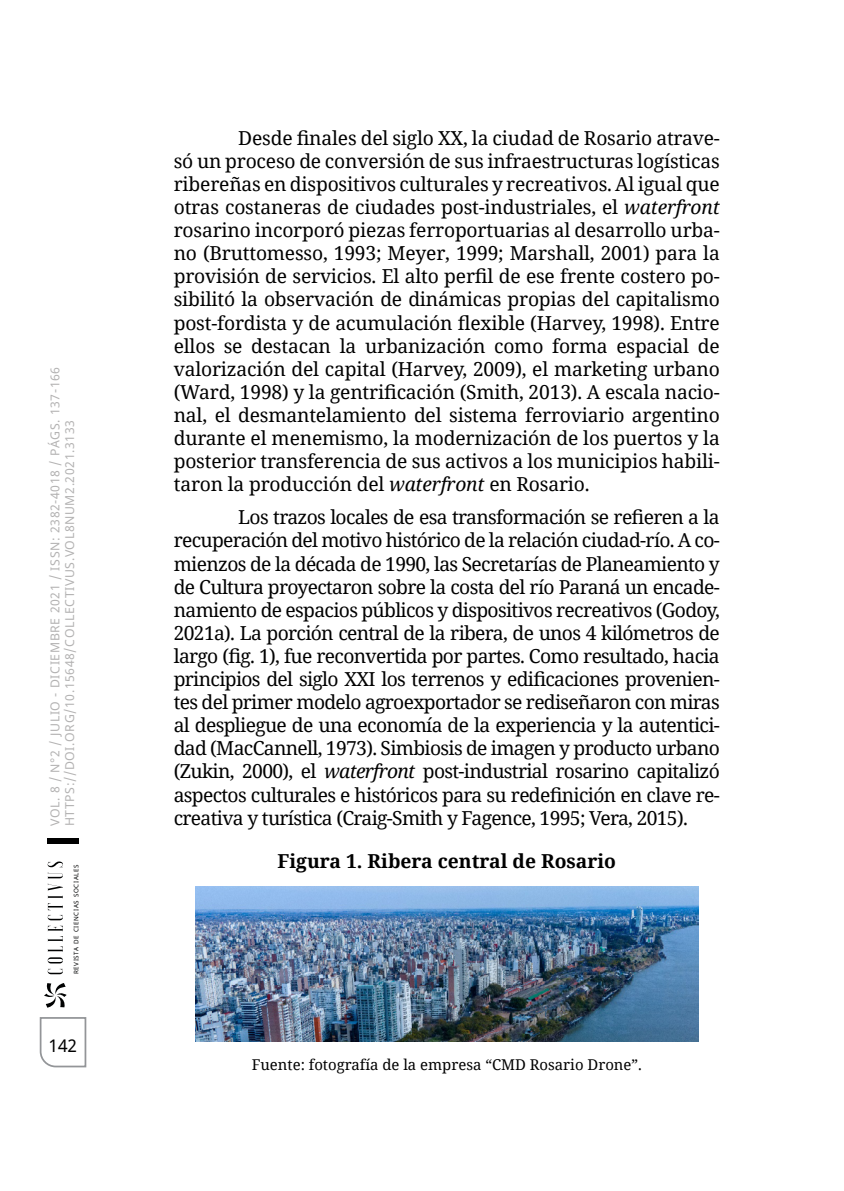
<style>
.page{position:relative;width:844px;height:1191px;background:#fff}
.page>*{position:absolute;margin:0;border:0;box-sizing:border-box;transform-origin:0 0}
.t1{font:19.25px/23.1px "Noto Serif";letter-spacing:-.02em;color:#000;text-align:justify}
.t2{font:700 19.25px "Noto Serif";color:#000}
.t3{font:17.5px "Noto Sans";color:#000}
.t4{font:14.88px "Noto Serif";color:#000}
.t5{font:12.25px/14.7px "Noto Sans";letter-spacing:.05em;color:#b3b2b2}
.t6{font:6.3px "Noto Sans";letter-spacing:.1em;color:#010202}
.s1{font-style:italic}
</style>
<div class="page">
<svg style="left:40px;top:1017px;width:47px;height:50px"></svg>
<svg style="left:48px;top:861px;width:15px;height:113px"></svg>
<svg style="left:44px;top:983px;width:23px;height:24px"></svg>
<div style="left:48px;top:838px;width:31px;height:5px;background:#000"></div>
<img style="left:195px;top:886px;width:503px;height:156px">
<p class="t5" style="left:48px;top:826px;width:461px;rotate:-90deg">VOL. 8 / N°2 / JULIO - DICIEMBRE 2021 / ISSN: 2382-4018 / PÁGS. 137-166<br>Https://doi.Org/10.15648/Collectivus.Vol8num2.2021.3133</p>
<p class="t6" style="left:72px;top:974px;width:111px;rotate:-90deg">REVISTA DE CIENCIAS SOCIALES</p>
<p class="t3" style="left:48px;top:1033px;width:30px">142</p>
<p class="t1" style="left:174px;top:125px;width:547px;text-indent:64px">Desde finales del siglo XX, la ciudad de Rosario atrave&shy;só un proceso de conversión de sus infraestructuras logísticas ribereñas en dispositivos culturales y recreativos. Al igual que otras costaneras de ciudades post-industriales, el <span class="s1">waterfront </span>rosarino incorporó piezas ferroportuarias al desarrollo urba&shy;no (Bruttomesso, 1993; Meyer, 1999; Marshall, 2001) para la provisión de servicios. El alto perfil de ese frente costero po&shy;sibilitó la observación de dinámicas propias del capitalismo post-fordista y de acumulación flexible (Harvey, 1998). Entre ellos se destacan la urbanización como forma espacial de valorización del capital (Harvey, 2009), el marketing urbano (Ward, 1998) y la gentrificación (Smith, 2013). A escala nacio&shy;nal, el desmantelamiento del sistema ferroviario argentino durante el menemismo, la modernización de los puertos y la posterior transferencia de sus activos a los municipios habili&shy;taron la producción del <span class="s1">waterfront</span> en Rosario.</p>
<p class="t1" style="left:174px;top:505px;width:547px;text-indent:64px">Los trazos locales de esa transformación se refieren a la recuperación del motivo histórico de la relación ciudad-río. A co&shy;mienzos de la década de 1990, las Secretarías de Planeamiento y de Cultura proyectaron sobre la costa del río Paraná un encade&shy;namiento de espacios públicos y dispositivos recreativos (Godoy, 2021a). La porción central de la ribera, de unos 4 kilómetros de largo (fig. 1), fue reconvertida por partes. Como resultado, hacia principios del siglo XXI los terrenos y edificaciones provenien&shy;tes del primer modelo agroexportador se rediseñaron con miras al despliegue de una economía de la experiencia y la autentici&shy;dad (MacCannell, 1973). Simbiosis de imagen y producto urbano (Zukin, 2000), el <span class="s1">waterfront</span> post-industrial rosarino capitalizó aspectos culturales e históricos para su redefinición en clave re&shy;creativa y turística (Craig-Smith y Fagence, 1995; Vera, 2015).</p>
<p class="t2" style="left:277px;top:847px;width:340px">Figura 1. Ribera central de Rosario</p>
<p class="t4" style="left:252px;top:1054px;width:391px">Fuente: fotografía de la empresa “CMD Rosario Drone”.</p>
</div>
